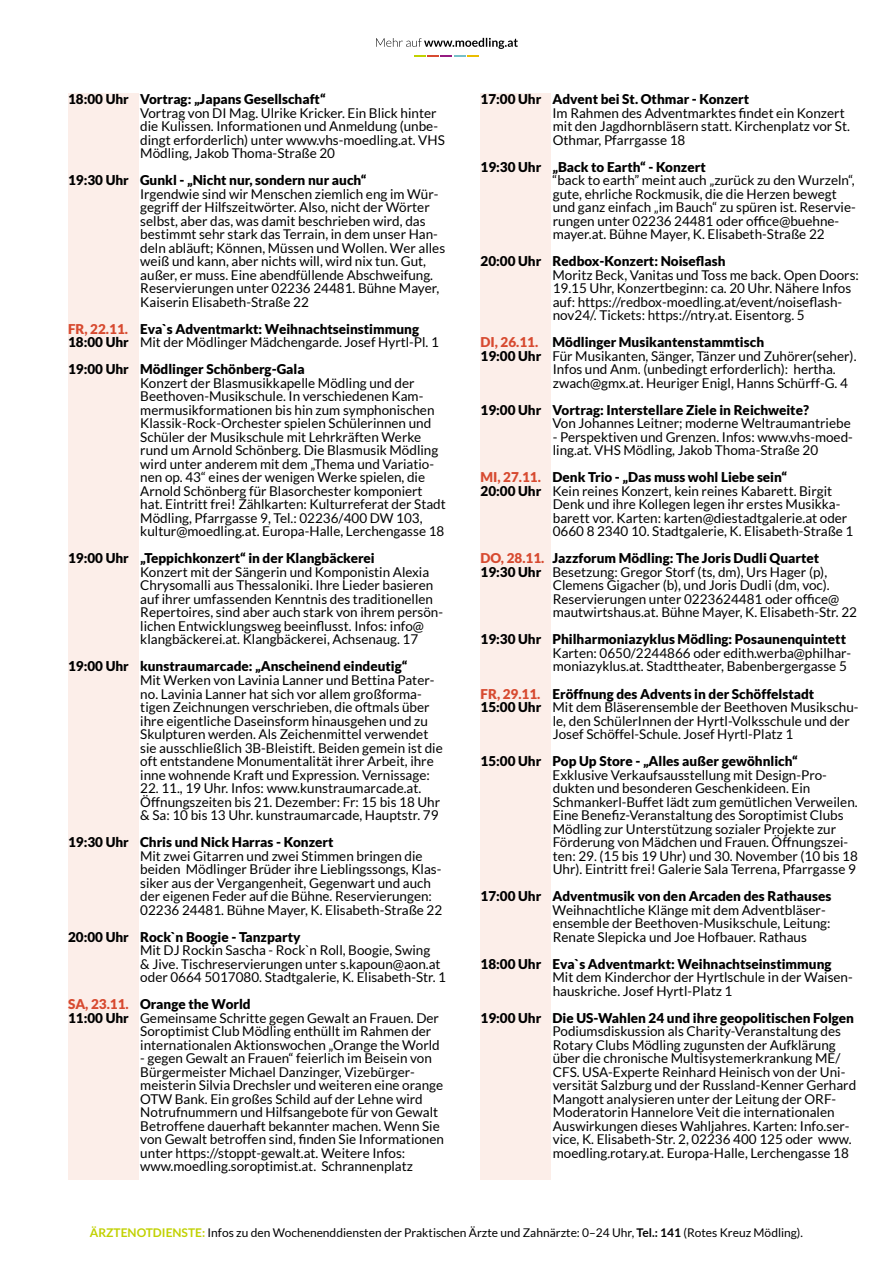
<style>
.page{position:relative;width:893px;height:1263px;background:#fff}
.page>*{position:absolute;margin:0;border:0;box-sizing:border-box;transform-origin:0 0}
.t1{font:13.5px/13.5px "Lato";color:#000}
.t2{font:900 13.5px/13.5px "Lato";color:#000}
.t3{font:12px "Lato";color:#000}
.s1{color:#d74a30}
.s2{font-weight:400}
.s3{font-weight:900}
.s4{font-weight:700;color:#c1d100}
.s5{font-weight:700}
</style>
<div class="page">
<svg style="left:376px;top:38px;width:142px;height:11px"></svg>
<svg style="left:415px;top:55px;width:63px;height:1px"></svg>
<div style="left:480px;top:94px;width:71px;height:1086px;background:#fceee9"></div>
<div style="left:68px;top:94px;width:70px;height:1086px;background:#fceee9"></div>
<p class="t2" style="left:68px;top:92px;width:259px">18:00 Uhr Vortrag: „Japans Gesellschaft“</p>
<p class="t1" style="left:140px;top:106px;width:306px">Vortrag von DI Mag. Ulrike Kricker. Ein Blick hinter die Kulissen. Informationen und Anmeldung (unbe&shy;dingt erforderlich) unter www.vhs-moedling.at. VHS Mödling, Jakob Thoma-Straße 20</p>
<p class="t2" style="left:68px;top:173px;width:300px">19:30 Uhr Gunkl - „Nicht nur, sondern nur auch“</p>
<p class="t1" style="left:140px;top:187px;width:307px">Irgendwie sind wir Menschen ziemlich eng im Wür&shy;gegriff der Hilfszeitwörter. Also, nicht der Wörter selbst, aber das, was damit beschrieben wird, das bestimmt sehr stark das Terrain, in dem unser Han&shy;deln abläuft; Können, Müssen und Wollen. Wer alles weiß und kann, aber nichts will, wird nix tun. Gut, außer, er muss. Eine abendfüllende Abschweifung.<br>Reservierungen unter 02236 24481. Bühne Mayer, Kaiserin Elisabeth-Straße 22</p>
<p class="t2" style="left:68px;top:322px;width:372px"><span class="s1">FR, 22.11.</span> Eva`s Adventmarkt: Weihnachtseinstimmung<br>18:00 Uhr <span class="s2">Mit der Mödlinger Mädchengarde. Josef Hyrtl-Pl. 1</span></p>
<p class="t2" style="left:68px;top:362px;width:238px">19:00 Uhr Mödlinger Schönberg-Gala</p>
<p class="t1" style="left:140px;top:376px;width:307px">Konzert der Blasmusikkapelle Mödling und der Beethoven-Musikschule. In verschiedenen Kam&shy;mermusikformationen bis hin zum symphonischen Klassik-Rock-Orchester spielen Schülerinnen und Schüler der Musikschule mit Lehrkräften Werke rund um Arnold Schönberg. Die Blasmusik Mödling wird unter anderem mit dem „Thema und Variatio&shy;nen op. 43“ eines der wenigen Werke spielen, die Arnold Schönberg für Blasorchester komponiert hat. Eintritt frei! Zählkarten: Kulturreferat der Stadt Mödling, Pfarrgasse 9, Tel.: 02236/400 DW 103, kultur@moedling.at. Europa-Halle, Lerchengasse 18</p>
<p class="t2" style="left:68px;top:551px;width:308px">19:00 Uhr „Teppichkonzert“ in der Klangbäckerei</p>
<p class="t1" style="left:140px;top:565px;width:305px">Konzert mit der Sängerin und Komponistin Alexia Chrysomalli aus Thessaloniki. Ihre Lieder basieren auf ihrer umfassenden Kenntnis des traditionellen Repertoires, sind aber auch stark von ihrem persön&shy;lichen Entwicklungsweg beeinflusst. Infos: info@ klangbäckerei.at. Klangbäckerei, Achsenaug. 17</p>
<p class="t2" style="left:68px;top:659px;width:341px">19:00 Uhr kunstraumarcade: „Anscheinend eindeutig“</p>
<p class="t1" style="left:140px;top:673px;width:304px">Mit Werken von Lavinia Lanner und Bettina Pater&shy;no. Lavinia Lanner hat sich vor allem großforma&shy;tigen Zeichnungen verschrieben, die oftmals über ihre eigentliche Daseinsform hinausgehen und zu Skulpturen werden. Als Zeichenmittel verwendet sie ausschließlich 3B-Bleistift. Beiden gemein ist die oft entstandene Monumentalität ihrer Arbeit, ihre inne wohnende Kraft und Expression. Vernissage:</p>
<p class="t1" style="left:140px;top:781px;width:301px">22. 11., 19 Uhr. Infos: www.kunstraumarcade.at.<br>Öffnungszeiten bis 21. Dezember: Fr: 15 bis 18 Uhr &amp; Sa: 10 bis 13 Uhr. kunstraumarcade, Hauptstr. 79</p>
<p class="t2" style="left:68px;top:835px;width:267px">19:30 Uhr Chris und Nick Harras - Konzert</p>
<p class="t1" style="left:140px;top:849px;width:304px">Mit zwei Gitarren und zwei Stimmen bringen die beiden Mödlinger Brüder ihre Lieblingssongs, Klas&shy;siker aus der Vergangenheit, Gegenwart und auch der eigenen Feder auf die Bühne. Reservierungen:<br>02236 24481. Bühne Mayer, K. Elisabeth-Straße 22</p>
<p class="t2" style="left:68px;top:929px;width:234px">20:00 Uhr Rock`n Boogie - Tanzparty</p>
<p class="t1" style="left:140px;top:943px;width:307px">Mit DJ Rockin Sascha - Rock`n Roll, Boogie, Swing<br>&amp; Jive. Tischreservierungen unter s.kapoun@aon.at oder 0664 5017080. Stadtgalerie, K. Elisabeth-Str. 1</p>
<p class="t2" style="left:68px;top:997px;width:184px"><span class="s1">SA, 23.11.</span> Orange the World</p>
<p class="t1" style="left:68px;top:1011px;width:372px"><span class="s3">11:00 Uhr</span> Gemeinsame Schritte gegen Gewalt an Frauen. Der</p>
<p class="t1" style="left:140px;top:1024px;width:293px">Soroptimist Club Mödling enthüllt im Rahmen der</p>
<p class="t1" style="left:140px;top:1038px;width:301px">internationalen Aktionswochen „Orange the World</p>
<p class="t1" style="left:140px;top:1051px;width:306px">- gegen Gewalt an Frauen“ feierlich im Beisein von Bürgermeister Michael Danzinger, Vizebürger&shy;meisterin Silvia Drechsler und weiteren eine orange OTW Bank. Ein großes Schild auf der Lehne wird Notrufnummern und Hilfsangebote für von Gewalt Betroffene dauerhaft bekannter machen. Wenn Sie von Gewalt betroffen sind, finden Sie Informationen unter https://stoppt-gewalt.at. Weitere Infos: www.moedling.soroptimist.at. Schrannenplatz</p>
<p class="t2" style="left:480px;top:92px;width:270px">17:00 Uhr Advent bei St. Othmar - Konzert</p>
<p class="t1" style="left:552px;top:106px;width:299px">Im Rahmen des Adventmarktes findet ein Konzert mit den Jagdhornbläsern statt. Kirchenplatz vor St.<br>Othmar, Pfarrgasse 18</p>
<p class="t2" style="left:480px;top:160px;width:227px">19:30 Uhr „Back to Earth“ - Konzert</p>
<p class="t1" style="left:552px;top:174px;width:305px">“back to earth” meint auch „zurück zu den Wurzeln“, gute, ehrliche Rockmusik, die die Herzen bewegt und ganz einfach „im Bauch“ zu spüren ist. Reservie&shy;rungen unter 02236 24481 oder office@buehne&shy;mayer.at. Bühne Mayer, K. Elisabeth-Straße 22</p>
<p class="t2" style="left:480px;top:254px;width:247px">20:00 Uhr Redbox-Konzert: Noiseflash</p>
<p class="t1" style="left:552px;top:268px;width:308px">Moritz Beck, Vanitas und Toss me back. Open Doors:<br>19.15 Uhr, Konzertbeginn: ca. 20 Uhr. Nähere Infos auf: https://redbox-moedling.at/event/noiseflash&shy;nov24/. Tickets: https://ntry.at. Eisentorg. 5</p>
<p class="t2" style="left:480px;top:335px;width:285px"><span class="s1">DI, 26.11.</span> Mödlinger Musikantenstammtisch</p>
<p class="t1" style="left:480px;top:349px;width:377px"><span class="s3">19:00 Uhr</span> Für Musikanten, Sänger, Tänzer und Zuhörer(seher).</p>
<p class="t1" style="left:553px;top:363px;width:285px">Infos und Anm. (unbedingt erforderlich): hertha.</p>
<p class="t1" style="left:553px;top:376px;width:297px">zwach@gmx.at. Heuriger Enigl, Hanns Schürff-G. 4</p>
<p class="t2" style="left:480px;top:403px;width:330px">19:00 Uhr Vortrag: Interstellare Ziele in Reichweite?</p>
<p class="t1" style="left:552px;top:417px;width:300px">Von Johannes Leitner; moderne Weltraumantriebe</p>
<p class="t1" style="left:553px;top:430px;width:302px">- Perspektiven und Grenzen. Infos: www.vhs-moed&shy;ling.at. VHS Mödling, Jakob Thoma-Straße 20</p>
<p class="t2" style="left:480px;top:470px;width:308px"><span class="s1">MI, 27.11.</span> Denk Trio - „Das muss wohl Liebe sein“</p>
<p class="t1" style="left:480px;top:484px;width:353px"><span class="s3">20:00 Uhr</span> Kein reines Konzert, kein reines Kabarett. Birgit</p>
<p class="t1" style="left:553px;top:498px;width:289px">Denk und ihre Kollegen legen ihr erstes Musikka-</p>
<p class="t1" style="left:553px;top:511px;width:296px">barett vor. Karten: karten@diestadtgalerie.at oder</p>
<p class="t1" style="left:553px;top:525px;width:302px">0660 8 2340 10. Stadtgalerie, K. Elisabeth-Straße 1</p>
<p class="t2" style="left:480px;top:551px;width:340px"><span class="s1">DO, 28.11.</span> Jazzforum Mödling: The Joris Dudli Quartet</p>
<p class="t1" style="left:480px;top:565px;width:348px"><span class="s3">19:30 Uhr</span> Besetzung: Gregor Storf (ts, dm), Urs Hager (p),</p>
<p class="t1" style="left:553px;top:579px;width:278px">Clemens Gigacher (b), und Joris Dudli (dm, voc).</p>
<p class="t1" style="left:553px;top:592px;width:288px">Reservierungen unter 0223624481 oder office@</p>
<p class="t1" style="left:553px;top:606px;width:306px">mautwirtshaus.at. Bühne Mayer, K. Elisabeth-Str. 22</p>
<p class="t2" style="left:480px;top:632px;width:367px">19:30 Uhr Philharmoniazyklus Mödling: Posaunenquintett</p>
<p class="t1" style="left:552px;top:646px;width:300px">Karten: 0650/2244866 oder edith.werba@philhar&shy;moniazyklus.at. Stadttheater, Babenbergergasse 5</p>
<p class="t2" style="left:480px;top:686px;width:335px"><span class="s1">FR, 29.11.</span> Eröffnung des Advents in der Schöffelstadt</p>
<p class="t1" style="left:480px;top:700px;width:380px"><span class="s3">15:00 Uhr</span> Mit dem Bläserensemble der Beethoven Musikschu-</p>
<p class="t1" style="left:553px;top:714px;width:298px">le, den SchülerInnen der Hyrtl-Volksschule und der</p>
<p class="t1" style="left:553px;top:727px;width:242px">Josef Schöffel-Schule. Josef Hyrtl-Platz 1</p>
<p class="t2" style="left:480px;top:754px;width:319px">15:00 Uhr Pop Up Store - „Alles außer gewöhnlich“</p>
<p class="t1" style="left:552px;top:768px;width:307px">Exklusive Verkaufsausstellung mit Design-Pro&shy;dukten und besonderen Geschenkideen. Ein Schmankerl-Buffet lädt zum gemütlichen Verweilen.<br>Eine Benefiz-Veranstaltung des Soroptimist Clubs Mödling zur Unterstützung sozialer Projekte zur Förderung von Mädchen und Frauen. Öffnungszei&shy;ten: 29. (15 bis 19 Uhr) und 30. November (10 bis 18<br>Uhr). Eintritt frei! Galerie Sala Terrena, Pfarrgasse 9</p>
<p class="t2" style="left:480px;top:889px;width:352px">17:00 Uhr Adventmusik von den Arcaden des Rathauses</p>
<p class="t1" style="left:552px;top:903px;width:280px">Weihnachtliche Klänge mit dem Adventbläser&shy;ensemble der Beethoven-Musikschule, Leitung:<br>Renate Slepicka und Joe Hofbauer. Rathaus</p>
<p class="t2" style="left:480px;top:956px;width:353px">18:00 Uhr Eva`s Adventmarkt: Weihnachtseinstimmung</p>
<p class="t1" style="left:552px;top:970px;width:302px">Mit dem Kinderchor der Hyrtlschule in der Waisen&shy;hauskriche. Josef Hyrtl-Platz 1</p>
<p class="t2" style="left:480px;top:1010px;width:375px">19:00 Uhr Die US-Wahlen 24 und ihre geopolitischen Folgen</p>
<p class="t1" style="left:552px;top:1024px;width:305px">Podiumsdiskussion als Charity-Veranstaltung des Rotary Clubs Mödling zugunsten der Aufklärung über die chronische Multisystemerkrankung ME/ CFS. USA-Experte Reinhard Heinisch von der Uni&shy;versität Salzburg und der Russland-Kenner Gerhard Mangott analysieren unter der Leitung der ORF-Moderatorin Hannelore Veit die internationalen Auswirkungen dieses Wahljahres. Karten: Info.ser&shy;vice, K. Elisabeth-Str. 2, 02236 400 125 oder www. moedling.rotary.at. Europa-Halle, Lerchengasse 18</p>
<p class="t3" style="left:90px;top:1225px;width:715px"><span class="s4">ÄRZTENOTDIENSTE:</span> Infos zu den Wochenenddiensten der Praktischen Ärzte und Zahnärzte: 0–24 Uhr, <span class="s5">Tel.: 141</span> (Rotes Kreuz Mödling).</p>
</div>
